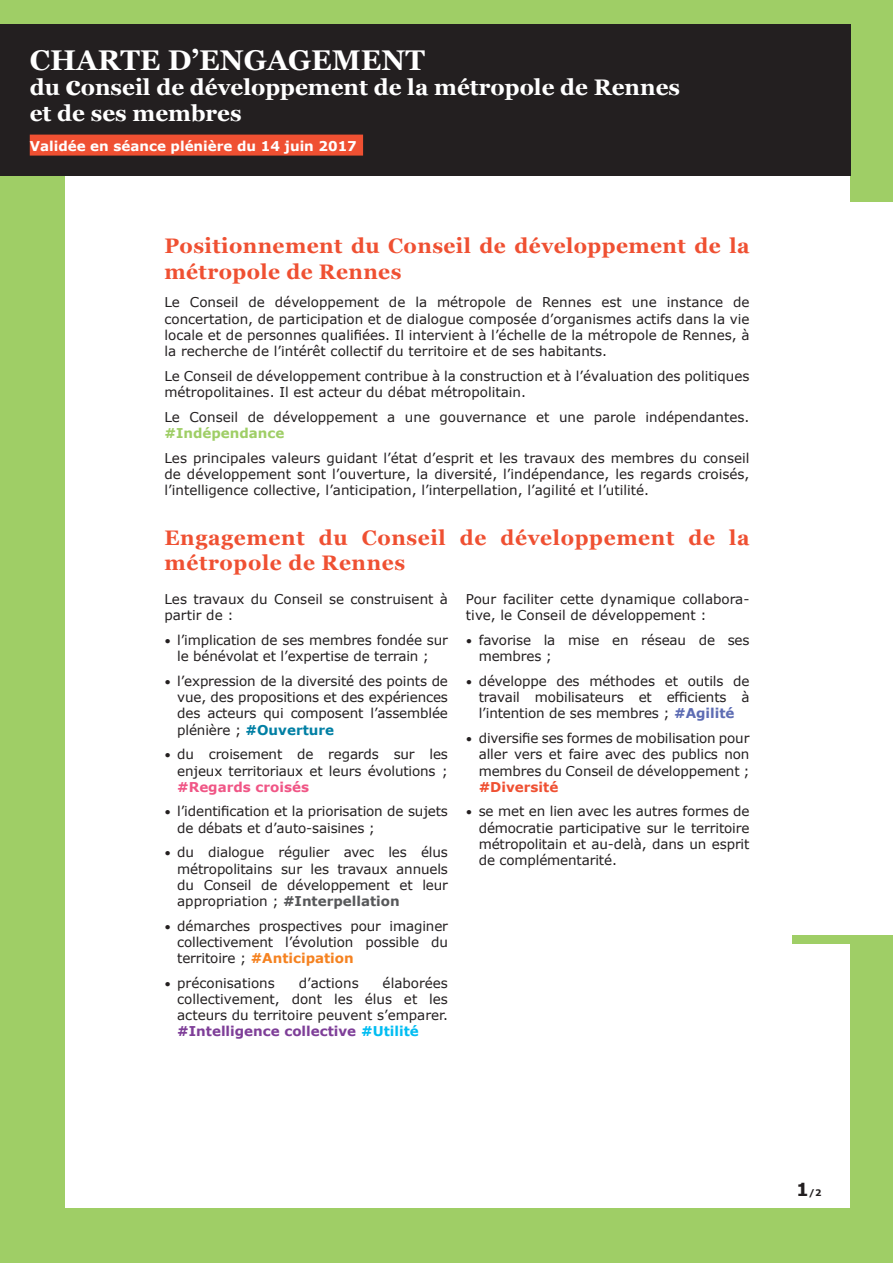
<style>
.page{position:relative;width:893px;height:1263px;background:#fff}
.page>*{position:absolute;margin:0;border:0;box-sizing:border-box;transform-origin:0 0}
.t1{font:700 28.5px "Georgia";color:#fff}
.t2{font:700 22.5px/25.5px "Georgia";color:#fff}
.t3{font:700 21px/25.2px "Georgia";letter-spacing:.02em;color:#ef5032}
.t4{font:13.5px/16.2px "Verdana";letter-spacing:-.01em;color:#231f20;text-align:justify}
.t5{font:700 13.5px "Verdana";color:#fff}
.t6{font:700 13.5px "Verdana";color:#f05686}
.t7{font:700 13.5px "Verdana";color:#9fce66}
.t8{font:700 13.5px "Verdana";color:#ef5032}
.t9{font:700 9px "Verdana";color:#231f20}
.s1{font-size:28.5px}
.s2{font-size:12px}
.s3{font-weight:700;color:#007fa4}
.s4{font-weight:700;color:#57585a}
.s5{font-weight:700;color:#f58220}
.s6{font-weight:700;color:#7e3e98}
.s7{font-weight:700;color:#01bdf2}
.s8{font-weight:700;color:#5d6cb3}
.s9{font-size:18px}
</style>
<div class="page">
<div style="left:0;top:1209px;width:893px;height:54px;background:#9fce66"></div>
<div style="left:0;top:10px;width:65px;height:1253px;background:#9fce66"></div>
<div style="left:0;top:0;width:893px;height:54px;background:#9fce66"></div>
<div style="left:850px;top:943px;width:43px;height:320px;background:#9fce66"></div>
<div style="left:792px;top:935px;width:101px;height:9px;background:#9fce66"></div>
<div style="left:850px;top:0;width:43px;height:202px;background:#9fce66"></div>
<div style="left:0;top:24px;width:850px;height:151px;background:#231f20"></div>
<div style="left:30px;top:135px;width:333px;height:21px;background:#ef5032"></div>
<h1 class="t1" style="left:30px;top:42px;width:397px">CHARTE D’ENGAGEMENT</h1>
<h2 class="t2" style="left:30px;top:75px;width:652px">du <span class="s1">c</span>onseil de développement de la métropole de Rennes et de ses membres</h2>
<p class="t5" style="left:30px;top:137px;width:329px">Validée en séance plénière du 14 juin 2017</p>
<h3 class="t3" style="left:164px;top:233px;width:587px">Positionnement du Conseil de développement de la métropole de Rennes</h3>
<p class="t4" style="left:164px;top:294px;width:586px">Le Conseil de développement de la métropole de Rennes est une instance de concertation, de participation et de dialogue composée d’organismes actifs dans la vie locale et de personnes qualifiées. Il intervient à l’échelle de la métropole de Rennes, à la recherche de l’intérêt collectif du territoire et de ses habitants.</p>
<p class="t4" style="left:164px;top:368px;width:586px">Le Conseil de développement contribue à la construction et à l’évaluation des politiques métropolitaines. Il est acteur du débat métropolitain.</p>
<p class="t4" style="left:164px;top:409px;width:587px">Le Conseil de développement a une gouvernance et une parole indépendantes.</p>
<p class="t7" style="left:164px;top:423px;width:121px">#Indépendance</p>
<p class="t4" style="left:164px;top:449px;width:586px">Les principales valeurs guidant l’état d’esprit et les travaux des membres du conseil de développement sont l’ouverture, la diversité, l’indépendance, les regards croisés, l’intelligence collective, l’anticipation, l’interpellation, l’agilité et l’utilité.</p>
<h3 class="t3" style="left:164px;top:525px;width:587px">Engagement du Conseil de développement de la métropole de Rennes</h3>
<p class="t4" style="left:164px;top:591px;width:285px">Les travaux du Conseil se construisent à partir de :</p>
<p class="t4" style="left:164px;top:632px;width:285px;text-align:center"><span class="s2">•</span> l’implication de ses membres fondée sur le bénévolat et l’expertise de terrain ;</p>
<p class="t4" style="left:177px;top:673px;width:272px;text-indent:-13px"><span class="s2">•</span> l’expression de la diversité des points de vue, des propositions et des expériences des acteurs qui composent l’assemblée plénière ; <span class="s3">#Ouverture</span></p>
<p class="t4" style="left:164px;top:746px;width:285px;text-align:right"><span class="s2">•</span> du croisement de regards sur les enjeux territoriaux et leurs évolutions ;</p>
<p class="t6" style="left:177px;top:777px;width:133px">#Regards croisés</p>
<p class="t4" style="left:177px;top:803px;width:272px;text-indent:-13px"><span class="s2">•</span> l’identification et la priorisation de sujets de débats et d’auto-saisines ;</p>
<p class="t4" style="left:177px;top:844px;width:272px;text-indent:-13px"><span class="s2">•</span> du dialogue régulier avec les élus métropolitains sur les travaux annuels du Conseil de développement et leur appropriation ; <span class="s4">#Interpellation</span></p>
<p class="t4" style="left:177px;top:917px;width:272px;text-indent:-13px"><span class="s2">•</span> démarches prospectives pour imaginer collectivement l’évolution possible du territoire ; <span class="s5">#Anticipation</span></p>
<p class="t4" style="left:164px;top:974px;width:112px"><span class="s2">•</span> préconisations</p>
<p class="t4" style="left:299px;top:974px;width:61px">d’actions</p>
<p class="t4" style="left:177px;top:974px;width:272px;text-indent:205px">élaborées collectivement, dont les élus et les acteurs du territoire peuvent s’emparer. <span class="s6">#Intelligence collective</span> <span class="s7">#Utilité</span></p>
<p class="t4" style="left:466px;top:591px;width:285px">Pour faciliter cette dynamique collabora&shy;tive, le Conseil de développement :</p>
<p class="t4" style="left:479px;top:632px;width:272px;text-indent:-13px"><span class="s2">•</span> favorise la mise en réseau de ses membres ;</p>
<p class="t4" style="left:479px;top:673px;width:272px;text-indent:-13px"><span class="s2">•</span> développe des méthodes et outils de travail mobilisateurs et efficients à l’intention de ses membres ; <span class="s8">#Agilité</span></p>
<p class="t4" style="left:479px;top:730px;width:272px;text-indent:-13px"><span class="s2">•</span> diversifie ses formes de mobilisation pour aller vers et faire avec des publics non membres du Conseil de développement ;</p>
<p class="t8" style="left:479px;top:777px;width:81px">#Diversité</p>
<p class="t4" style="left:479px;top:803px;width:272px;text-indent:-13px"><span class="s2">•</span> se met en lien avec les autres formes de démocratie participative sur le territoire métropolitain et au-delà, dans un esprit de complémentarité.</p>
<p class="t9" style="left:796px;top:1186px;width:27px"><span class="s9">1</span>/2</p>
</div>
